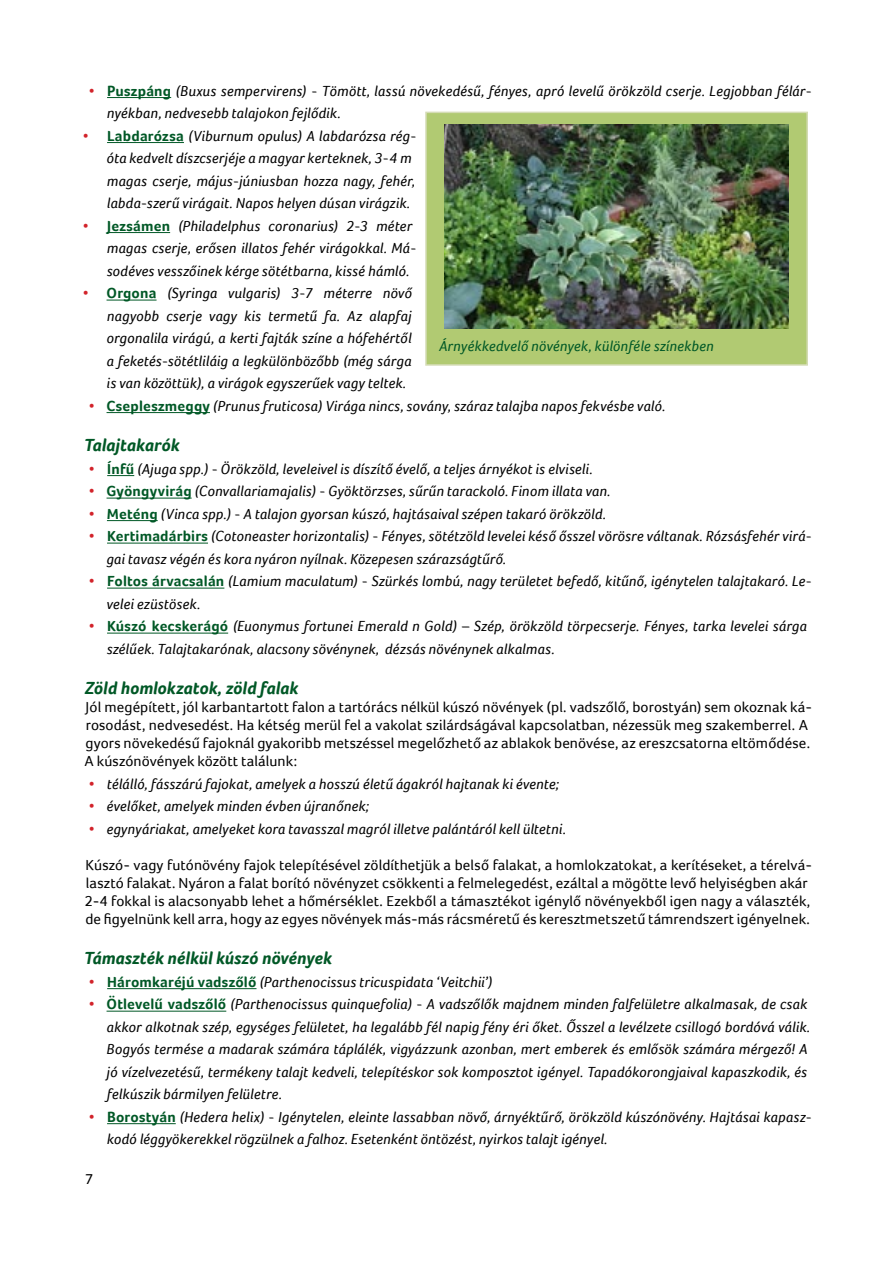
<style>
.page{position:relative;width:893px;height:1263px;background:#fff}
.page>*{position:absolute;margin:0;border:0;box-sizing:border-box;transform-origin:0 0}
.t1{font:italic 700 18px "Foco";color:#005826}
.t2{font:italic 15px/22.5px "Foco";letter-spacing:.01em;color:#000}
.t3{font:15px/18px "Foco";letter-spacing:.01em;color:#000}
.t4{font:italic 15px "Foco";letter-spacing:.01em;color:#005826}
.s1{color:#d2232a}
.s2{font-weight:700;font-style:normal;color:#005826}
</style>
<div class="page">
<hr style="left:107px;top:97px;width:64px;height:1px;background:#005826">
<hr style="left:107px;top:142px;width:77px;height:1px;background:#005826">
<hr style="left:107px;top:232px;width:63px;height:1px;background:#005826">
<hr style="left:107px;top:300px;width:50px;height:1px;background:#005826">
<hr style="left:107px;top:412px;width:103px;height:1px;background:#005826">
<svg style="left:107px;top:475px;width:27px;height:1px"></svg>
<hr style="left:107px;top:498px;width:85px;height:1px;background:#005826">
<hr style="left:107px;top:520px;width:51px;height:1px;background:#005826">
<hr style="left:107px;top:543px;width:101px;height:1px;background:#005826">
<hr style="left:107px;top:588px;width:117px;height:1px;background:#005826">
<hr style="left:107px;top:633px;width:121px;height:1px;background:#005826">
<hr style="left:107px;top:988px;width:149px;height:1px;background:#005826">
<hr style="left:107px;top:1011px;width:119px;height:1px;background:#005826">
<hr style="left:107px;top:1123px;width:69px;height:1px;background:#005826">
<div style="left:426px;top:112px;width:381px;height:253px;background:#b1ca72"></div>
<div style="left:425px;top:112px;width:383px;height:254px;border:2px solid #d5dcb6"></div>
<img style="left:444px;top:125px;width:345px;height:204px">
<p class="t2" style="left:107px;top:79px;width:707px;text-indent:-18px"><span class="s1">•</span> <span class="s2">Puszpáng</span> (Buxus sempervirens) - Tömött, lassú növekedésű, fényes, apró levelű örökzöld cserje. Legjobban félár&shy;nyékban, nedvesebb talajokon fejlődik.</p>
<p class="t2" style="left:106px;top:124px;width:311px;text-indent:-24px"><span class="s1">•</span> <span class="s2">Labdarózsa</span> (Viburnum opulus) A labdarózsa rég&shy;óta kedvelt díszcserjéje a magyar kerteknek, 3-4 m magas cserje, május-júniusban hozza nagy, fehér, labda-szerű virágait. Napos helyen dúsan virágzik.</p>
<p class="t2" style="left:107px;top:214px;width:311px;text-indent:-24px"><span class="s1">•</span> <span class="s2">Jezsámen</span> (Philadelphus coronarius) 2-3 méter magas cserje, erősen illatos fehér virágokkal. Má&shy;sodéves vesszőinek kérge sötétbarna, kissé hámló.</p>
<p class="t2" style="left:106px;top:282px;width:307px;text-align:justify;text-indent:-24px"><span class="s1">•</span> <span class="s2">Orgona</span> (Syringa vulgaris) 3-7 méterre növő nagyobb cserje vagy kis termetű fa. Az alapfaj orgonalila virágú, a kerti fajták színe a hófehértől a feketés-sötétliláig a legkülönbözőbb (még sárga is van közöttük), a virágok egyszerűek vagy teltek.</p>
<p class="t2" style="left:88px;top:394px;width:578px"><span class="s1">•</span> <span class="s2">Csepleszmeggy</span> (Prunus fruticosa) Virága nincs, sovány, száraz talajba napos fekvésbe való.</p>
<p class="t1" style="left:84px;top:434px;width:97px">Talajtakarók</p>
<p class="t2" style="left:88px;top:457px;width:506px"><span class="s1">•</span> <span class="s2">Ínfű</span> (Ajuga spp.) - Örökzöld, leveleivel is díszítő évelő, a teljes árnyékot is elviseli.</p>
<p class="t2" style="left:88px;top:480px;width:524px"><span class="s1">•</span> <span class="s2">Gyöngyvirág</span> (Convallariamajalis) - Gyöktörzses, sűrűn tarackoló. Finom illata van.</p>
<p class="t2" style="left:88px;top:502px;width:519px"><span class="s1">•</span> <span class="s2">Meténg</span> (Vinca spp.) - A talajon gyorsan kúszó, hajtásaival szépen takaró örökzöld.</p>
<p class="t2" style="left:106px;top:525px;width:707px;text-indent:-18px"><span class="s1">•</span> <span class="s2">Kertimadárbirs</span> (Cotoneaster horizontalis) - Fényes, sötétzöld levelei késő ősszel vörösre váltanak. Rózsásfehér virá&shy;gai tavasz végén és kora nyáron nyílnak. Közepesen szárazságtűrő.</p>
<p class="t2" style="left:107px;top:570px;width:707px;text-indent:-18px"><span class="s1">•</span> <span class="s2">Foltos árvacsalán</span> (Lamium maculatum) - Szürkés lombú, nagy területet befedő, kitűnő, igénytelen talajtakaró. Le&shy;velei ezüstösek.</p>
<p class="t2" style="left:107px;top:615px;width:702px;text-indent:-18px"><span class="s1">•</span> <span class="s2">Kúszó kecskerágó</span> (Euonymus fortunei Emerald n Gold) – Szép, örökzöld törpecserje. Fényes, tarka levelei sárga szélűek. Talajtakarónak, alacsony sövénynek, dézsás növénynek alkalmas.</p>
<p class="t1" style="left:85px;top:677px;width:215px">Zöld homlokzatok, zöld falak</p>
<p class="t3" style="left:85px;top:698px;width:729px">Jól megépített, jól karbantartott falon a tartórács nélkül kúszó növények (pl. vadszőlő, borostyán) sem okoznak ká&shy;rosodást, nedvesedést. Ha kétség merül fel a vakolat szilárdságával kapcsolatban, nézessük meg szakemberrel. A gyors növekedésű fajoknál gyakoribb metszéssel megelőzhető az ablakok benövése, az ereszcsatorna eltömődése.<br>A kúszónövények között találunk:</p>
<p class="t2" style="left:88px;top:772px;width:472px"><span class="s1">•</span> télálló, fásszárú fajokat, amelyek a hosszú életű ágakról hajtanak ki évente;</p>
<p class="t2" style="left:88px;top:795px;width:282px"><span class="s1">•</span> évelőket, amelyek minden évben újranőnek;</p>
<p class="t2" style="left:88px;top:817px;width:479px"><span class="s1">•</span> egynyáriakat, amelyeket kora tavasszal magról illetve palántáról kell ültetni.</p>
<p class="t3" style="left:85px;top:856px;width:728px">Kúszó- vagy futónövény fajok telepítésével zöldíthetjük a belső falakat, a homlokzatokat, a kerítéseket, a térelvá&shy;lasztó falakat. Nyáron a falat borító növényzet csökkenti a felmelegedést, ezáltal a mögötte levő helyiségben akár 2-4 fokkal is alacsonyabb lehet a hőmérséklet. Ezekből a támasztékot igénylő növényekből igen nagy a választék, de figyelnünk kell arra, hogy az egyes növények más-más rácsméretű és keresztmetszetű támrendszert igényelnek.</p>
<p class="t1" style="left:84px;top:947px;width:249px">Támaszték nélkül kúszó növények</p>
<p class="t2" style="left:88px;top:970px;width:406px"><span class="s1">•</span> <span class="s2">Háromkaréjú vadszőlő</span> (Parthenocissus tricuspidata ‘Veitchii’)</p>
<p class="t2" style="left:106px;top:993px;width:705px;text-indent:-18px"><span class="s1">•</span> <span class="s2">Ötlevelű vadszőlő</span> (Parthenocissus quinquefolia) - A vadszőlők majdnem minden falfelületre alkalmasak, de csak akkor alkotnak szép, egységes felületet, ha legalább fél napig fény éri őket. Ősszel a levélzete csillogó bordóvá válik.<br>Bogyós termése a madarak számára táplálék, vigyázzunk azonban, mert emberek és emlősök számára mérgező! A jó vízelvezetésű, termékeny talajt kedveli, telepítéskor sok komposztot igényel. Tapadókorongjaival kapaszkodik, és felkúszik bármilyen felületre.</p>
<p class="t2" style="left:107px;top:1105px;width:707px;text-indent:-18px"><span class="s1">•</span> <span class="s2">Borostyán</span> (Hedera helix) - Igénytelen, eleinte lassabban növő, árnyéktűrő, örökzöld kúszónövény. Hajtásai kapasz&shy;kodó léggyökerekkel rögzülnek a falhoz. Esetenként öntözést, nyirkos talajt igényel.</p>
<p class="t4" style="left:439px;top:338px;width:276px">Árnyékkedvelő növények, különféle színekben</p>
<p class="t3" style="left:85px;top:1170px;width:10px">7</p>
</div>
